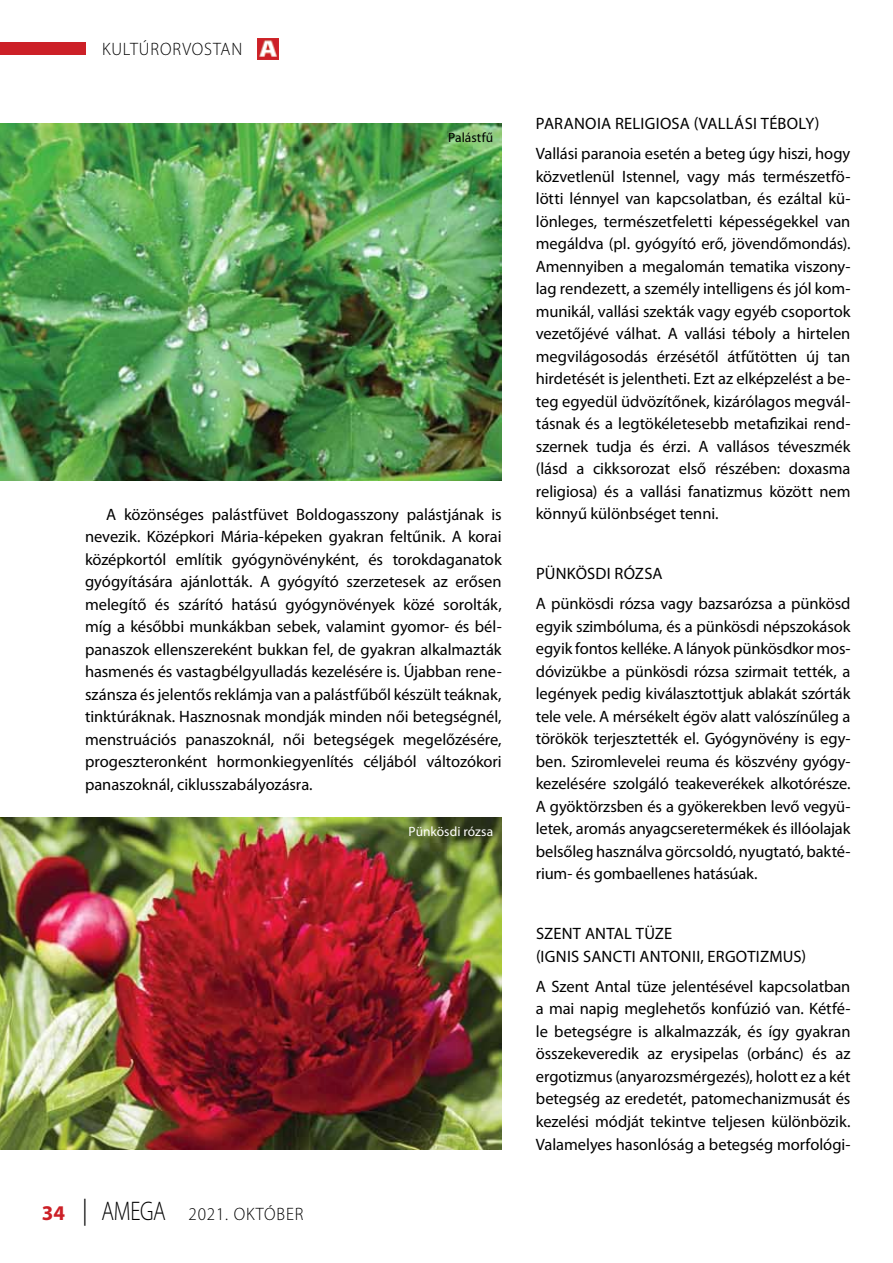
<style>
.page{position:relative;width:893px;height:1263px;background:#fff}
.page>*{position:absolute;margin:0;border:0;box-sizing:border-box;transform-origin:0 0}
.t1{font:300 18px "Myriad Pro";letter-spacing:.05em;color:#000;scale:.95 1}
.t2{font:16.5px/22.5px "Myriad Pro";letter-spacing:-.005em;color:#000;text-align:justify}
.t3{font:13.5px "Myriad Pro";color:#fff}
.t4{font:13.5px "Myriad Pro";color:#000}
.s1{font-weight:700;font-size:21px;color:#cc2027}
.s2{font-size:27px;color:#000101}
.s3{font-size:27px}
</style>
<div class="page">
<div style="left:0;top:43px;width:85px;height:12px;background:#cc2027"></div>
<img style="left:257px;top:38px;width:22px;height:22px">
<img style="left:0;top:817px;width:502px;height:332px">
<img style="left:0;top:123px;width:502px;height:357px">
<p class="t1" style="left:102px;top:39px;width:149px">KULTÚRORVOSTAN</p>
<p class="t4" style="left:448px;top:129px;width:47px">Palástfű</p>
<p class="t2" style="left:85px;top:503px;width:418px;text-indent:21px">A közönséges palástfüvet Boldogasszony palástjának is nevezik. Középkori Mária-képeken gyakran feltűnik. A korai középkortól említik gyógynövényként, és torokdaganatok gyógyítására ajánlották. A gyógyító szerzetesek az erősen melegítő és szárító hatású gyógynövények közé sorolták, míg a későbbi munkákban sebek, valamint gyomor- és bél&shy;panaszok ellenszereként bukkan fel, de gyakran alkalmazták hasmenés és vastagbélgyulladás kezelésére is. Újabban rene&shy;szánsza és jelentős reklámja van a palástfűből készült teáknak, tinktúráknak. Hasznosnak mondják minden női betegségnél, menstruációs panaszoknál, női betegségek megelőzésére, progeszteronként hormonkiegyenlítés céljából változókori panaszoknál, ciklusszabályozásra.</p>
<p class="t3" style="left:409px;top:823px;width:86px">Pünkösdi rózsa</p>
<p class="t1" style="left:42px;top:1204px;width:277px"><span class="s1">34</span> <span class="s2">|</span> <span class="s3">AMEGA</span> 2021. OKTÓBER</p>
<p class="t2" style="left:536px;top:108px;width:316px;line-height:30px">Paranoia religiosa (Vallási téboly)<br>Vallási paranoia esetén a beteg úgy hiszi, hogy</p>
<p class="t2" style="left:536px;top:165px;width:316px">közvetlenül Istennel, vagy más természetfö&shy;lötti lénnyel van kapcsolatban, és ezáltal kü&shy;lönleges, természetfeletti képességekkel van megáldva (pl. gyógyító erő, jövendőmondás).<br>Amennyiben a megalomán tematika viszony&shy;lag rendezett, a személy intelligens és jól kom&shy;munikál, vallási szekták vagy egyéb csoportok vezetőjévé válhat. A vallási téboly a hirtelen megvilágosodás érzésétől átfűtötten új tan hirdetését is jelentheti. Ezt az elképzelést a be&shy;teg egyedül üdvözítőnek, kizárólagos megvál&shy;tásnak és a legtökéletesebb metafizikai rend&shy;szernek tudja és érzi. A vallásos téveszmék (lásd a cikksorozat első részében: doxasma religiosa) és a vallási fanatizmus között nem könnyű különbséget tenni.</p>
<p class="t2" style="left:536px;top:558px;width:316px;line-height:30px">Pünkösdi rózsa<br>A pünkösdi rózsa vagy bazsarózsa a pünkösd</p>
<p class="t2" style="left:536px;top:615px;width:316px">egyik szimbóluma, és a pünkösdi népszokások egyik fontos kelléke. A lányok pünkösdkor mos&shy;dóvizükbe a pünkösdi rózsa szirmait tették, a legények pedig kiválasztottjuk ablakát szórták tele vele. A mérsékelt égöv alatt valószínűleg a törökök terjesztették el. Gyógynövény is egy&shy;ben. Sziromlevelei reuma és köszvény gyógy&shy;kezelésére szolgáló teakeverékek alkotórésze.<br>A gyöktörzsben és a gyökerekben levő vegyü&shy;letek, aromás anyagcseretermékek és illóolajak belsőleg használva görcsoldó, nyugtató, bakté&shy;rium- és gombaellenes hatásúak.</p>
<p class="t2" style="left:536px;top:922px;width:272px">Szent Antal tüze<br>(Ign is Sancti Antonii, ergotizmus)</p>
<p class="t2" style="left:536px;top:975px;width:316px">A Szent Antal tüze jelentésével kapcsolatban a mai napig meglehetős konfúzió van. Kétfé&shy;le betegségre is alkalmazzák, és így gyakran összekeveredik az erysipelas (orbánc) és az ergotizmus (anyarozsmérgezés), holott ez a két betegség az eredetét, patomechanizmusát és kezelési módját tekintve teljesen különbözik.<br>Valamelyes hasonlóság a betegség morfológi-</p>
</div>
